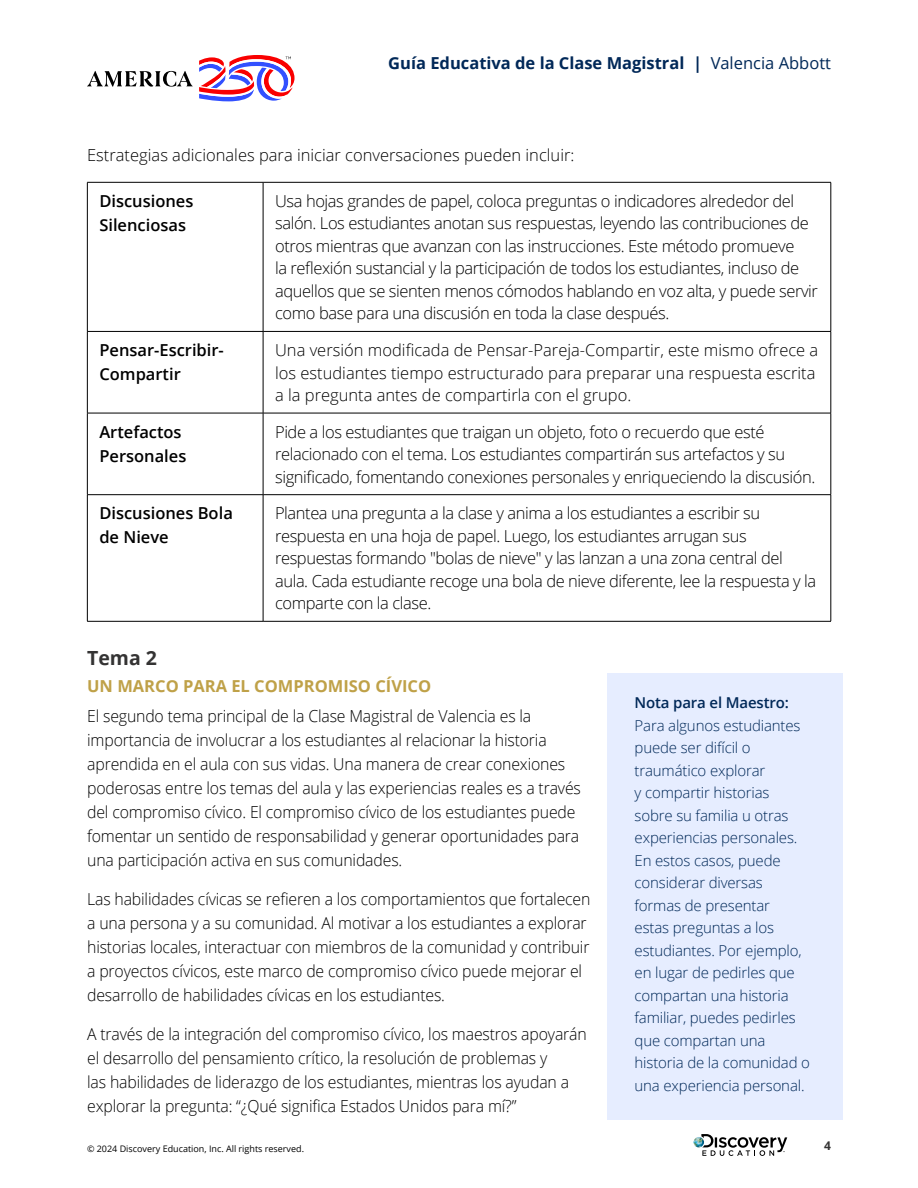
<style>
.page{position:relative;width:918px;height:1188px;background:#fff}
.page>*{position:absolute;margin:0;border:0;box-sizing:border-box;transform-origin:0 0}
.t1{font:700 19.5px "Open Sans";color:#343333}
.t2{font:300 16.5px/22.5px "Open Sans";letter-spacing:-.01em;color:#000}
.t3{font:300 16.5px/24px "Open Sans";letter-spacing:-.01em;color:#000;scale:.96 1}
.t4{font:600 16.5px/24px "Open Sans";color:#000}
.t5{font:700 16.5px "Open Sans";color:#002858}
.t6{font:700 16.5px "Open Sans";color:#bfa148}
.t7{font:300 15px/22.5px "Open Sans";letter-spacing:-.01em;color:#002858}
.t8{font:600 15px "Open Sans";letter-spacing:-.01em;color:#002858}
.t9{font:700 12px "Open Sans";color:#343333}
.t10{font:9px "Open Sans";color:#000}
.s1{font-weight:400}
</style>
<div class="page">
<svg style="left:694px;top:1134px;width:93px;height:22px"></svg>
<svg style="left:87px;top:71px;width:106px;height:16px"></svg>
<svg style="left:199px;top:55px;width:96px;height:46px"></svg>
<hr style="left:87px;top:182px;width:176px;height:1px;background:#000">
<hr style="left:87px;top:182px;width:1px;height:149px;background:#000">
<hr style="left:263px;top:182px;width:568px;height:1px;background:#000">
<hr style="left:263px;top:182px;width:1px;height:149px;background:#000">
<hr style="left:831px;top:182px;width:1px;height:149px;background:#000">
<hr style="left:87px;top:331px;width:176px;height:1px;background:#000">
<hr style="left:87px;top:332px;width:1px;height:81px;background:#000">
<hr style="left:263px;top:331px;width:568px;height:1px;background:#000">
<hr style="left:263px;top:332px;width:1px;height:81px;background:#000">
<hr style="left:831px;top:332px;width:1px;height:81px;background:#000">
<hr style="left:87px;top:413px;width:176px;height:1px;background:#000">
<hr style="left:87px;top:413px;width:1px;height:81px;background:#000">
<hr style="left:263px;top:413px;width:568px;height:1px;background:#000">
<hr style="left:263px;top:413px;width:1px;height:81px;background:#000">
<hr style="left:831px;top:413px;width:1px;height:81px;background:#000">
<hr style="left:87px;top:494px;width:176px;height:1px;background:#000">
<hr style="left:87px;top:495px;width:1px;height:126px;background:#000">
<hr style="left:263px;top:494px;width:568px;height:1px;background:#000">
<hr style="left:263px;top:495px;width:1px;height:126px;background:#000">
<hr style="left:831px;top:495px;width:1px;height:126px;background:#000">
<hr style="left:87px;top:621px;width:176px;height:1px;background:#000">
<hr style="left:263px;top:621px;width:568px;height:1px;background:#000">
<div style="left:607px;top:674px;width:236px;height:446px;background:#e6edff"></div>
<p class="t5" style="left:388px;top:51px;width:444px">Guía Educativa de la Clase Magistral | <span class="s1">Valencia Abbott</span></p>
<p class="t2" style="left:87px;top:143px;width:489px">Estrategias adicionales para iniciar conversaciones pueden incluir:</p>
<p class="t4" style="left:99px;top:189px;width:96px">Discusiones<br>Silenciosas</p>
<p class="t2" style="left:275px;top:189px;width:544px">Usa hojas grandes de papel, coloca preguntas o indicadores alrededor del salón. Los estudiantes anotan sus respuestas, leyendo las contribuciones de otros mientras que avanzan con las instrucciones. Este método promueve<br>la reflexión sustancial y la participación de todos los estudiantes, incluso de aquellos que se sienten menos cómodos hablando en voz alta, y puede servir como base para una discusión en toda la clase después.</p>
<p class="t4" style="left:99px;top:338px;width:126px">Pensar-Escribir-<br>Compartir</p>
<p class="t2" style="left:275px;top:338px;width:545px">Una versión modificada de Pensar-Pareja-Compartir, este mismo ofrece a los estudiantes tiempo estructurado para preparar una respuesta escrita a la pregunta antes de compartirla con el grupo.</p>
<p class="t4" style="left:99px;top:419px;width:89px">Artefactos<br>Personales</p>
<p class="t2" style="left:275px;top:420px;width:542px">Pide a los estudiantes que traigan un objeto, foto o recuerdo que esté relacionado con el tema. Los estudiantes compartirán sus artefactos y su significado, fomentando conexiones personales y enriqueciendo la discusión.</p>
<p class="t4" style="left:99px;top:501px;width:135px">Discusiones Bola de Nieve</p>
<p class="t2" style="left:275px;top:502px;width:543px">Plantea una pregunta a la clase y anima a los estudiantes a escribir su respuesta en una hoja de papel. Luego, los estudiantes arrugan sus respuestas formando "bolas de nieve" y las lanzan a una zona central del aula. Cada estudiante recoge una bola de nieve diferente, lee la respuesta y la comparte con la clase.</p>
<p class="t1" style="left:87px;top:644px;width:71px">Tema 2</p>
<p class="t6" style="left:87px;top:674px;width:346px">UN MARCO PARA EL COMPROMISO CÍVICO</p>
<p class="t3" style="left:87px;top:704px;width:516px">El segundo tema principal de la Clase Magistral de Valencia es la importancia de involucrar a los estudiantes al relacionar la historia aprendida en el aula con sus vidas. Una manera de crear conexiones poderosas entre los temas del aula y las experiencias reales es a través del compromiso cívico. El compromiso cívico de los estudiantes puede fomentar un sentido de responsabilidad y generar oportunidades para una participación activa en sus comunidades.</p>
<p class="t3" style="left:87px;top:887px;width:526px">Las habilidades cívicas se refieren a los comportamientos que fortalecen a una persona y a su comunidad. Al motivar a los estudiantes a explorar historias locales, interactuar con miembros de la comunidad y contribuir a proyectos cívicos, este marco de compromiso cívico puede mejorar el desarrollo de habilidades cívicas en los estudiantes.</p>
<p class="t3" style="left:87px;top:1022px;width:522px">A través de la integración del compromiso cívico, los maestros apoyarán el desarrollo del pensamiento crítico, la resolución de problemas y<br>las habilidades de liderazgo de los estudiantes, mientras los ayudan a explorar la pregunta: “¿Qué significa Estados Unidos para mí?”</p>
<p class="t8" style="left:635px;top:693px;width:156px">Nota para el Maestro:</p>
<p class="t7" style="left:635px;top:714px;width:177px">Para algunos estudiantes puede ser difícil o traumático explorar<br>y compartir historias sobre su familia u otras experiencias personales.<br>En estos casos, puede considerar diversas formas de presentar<br>estas preguntas a los estudiantes. Por ejemplo, en lugar de pedirles que compartan una historia familiar, puedes pedirles que compartan una historia de la comunidad o una experiencia personal.</p>
<p class="t10" style="left:87px;top:1142px;width:219px">© 2024 Discovery Education, Inc. All rights reserved.</p>
<p class="t9" style="left:824px;top:1137px;width:8px">4</p>
</div>
